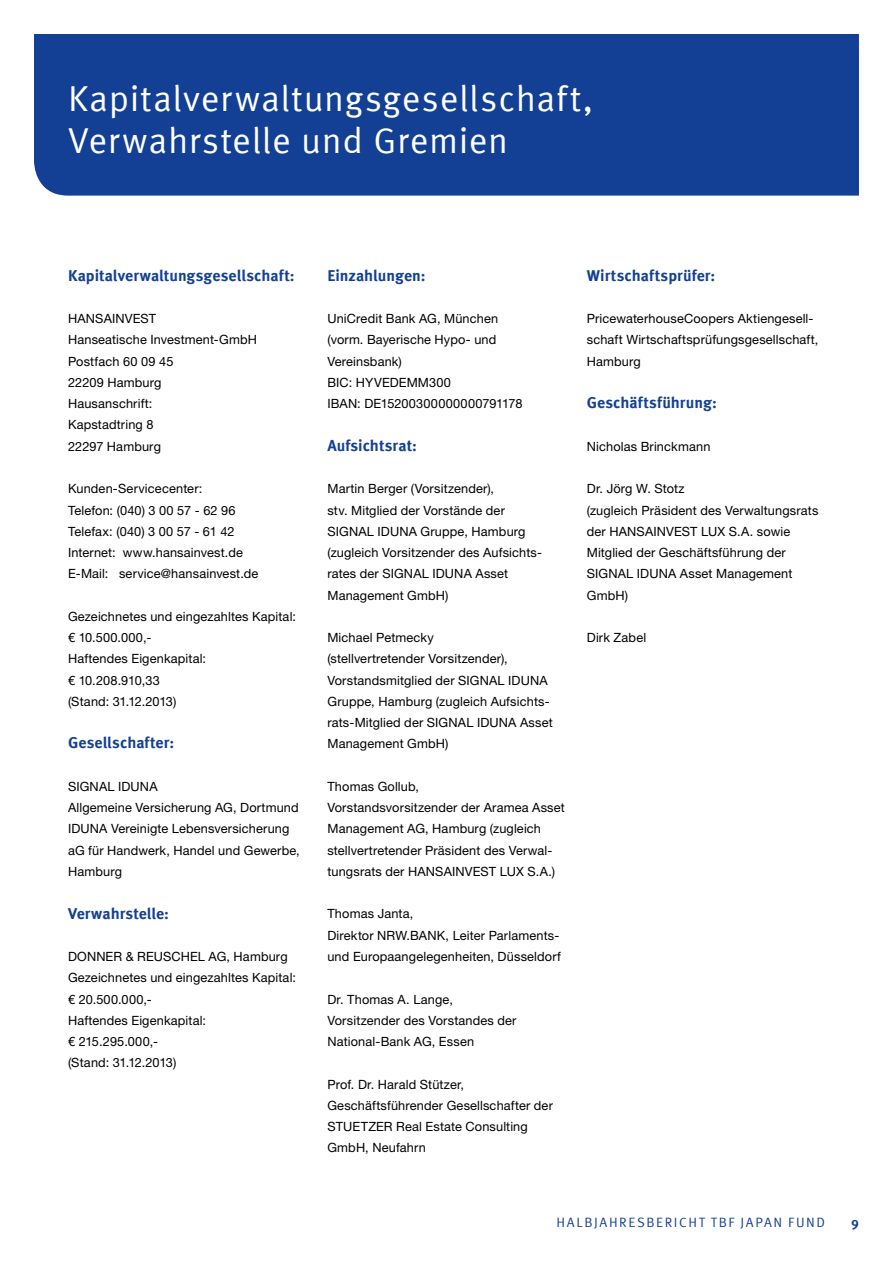
<style>
.page{position:relative;width:893px;height:1263px;background:#fff}
.page>*{position:absolute;margin:0;border:0;box-sizing:border-box;transform-origin:0 0}
.t1{font:36px/42.5px "Meta Offc Pro Norm";letter-spacing:.02em;color:#fff}
.t2{font:700 15.75px "Meta Offc Pro";letter-spacing:.005em;color:#134094}
.t3{font:13.5px "Meta Offc Pro Norm";letter-spacing:.12em;color:#134094}
.t4{font:700 13.5px "Meta Offc Pro";color:#134094}
.t5{font:12.75px/21.3px "Helvetica Neue LTW1 G";letter-spacing:.01em;color:#000}
</style>
<div class="page">
<div style="left:34px;top:34px;width:825px;height:162px;background:#134094"></div>
<h1 class="t1" style="left:68px;top:75px;width:527px">Kapitalverwaltungsgesellschaft,<br>Verwahrstelle und Gremien</h1>
<p class="t2" style="left:68px;top:263px;width:228px">Kapitalverwaltungsgesellschaft:</p>
<p class="t5" style="left:68px;top:308px;width:190px">HANSAINVEST<br>Hanseatische Investment-GmbH<br>Postfach 60 09 45<br>22209 Hamburg<br>Hausanschrift:<br>Kapstadtring 8<br>22297 Hamburg</p>
<p class="t5" style="left:68px;top:478px;width:192px">Kunden-Servicecenter:<br>Telefon: (040) 3 00 57 - 62 96<br>Telefax: (040) 3 00 57 - 61 42<br>Internet: www.hansainvest.de<br>E-Mail: service@hansainvest.de</p>
<p class="t5" style="left:68px;top:605px;width:229px">Gezeichnetes und eingezahltes Kapital: € 10.500.000,-<br>Haftendes Eigenkapital:<br>€ 10.208.910,33<br>(Stand: 31.12.2013)</p>
<p class="t2" style="left:68px;top:731px;width:108px">Gesellschafter:</p>
<p class="t5" style="left:68px;top:776px;width:233px">SIGNAL IDUNA<br>Allgemeine Versicherung AG, Dortmund<br>IDUNA Vereinigte Lebensversicherung aG für Handwerk, Handel und Gewerbe,<br>Hamburg</p>
<p class="t2" style="left:68px;top:901px;width:103px">Verwahrstelle:</p>
<p class="t5" style="left:68px;top:946px;width:229px">DONNER &amp; REUSCHEL AG, Hamburg<br>Gezeichnetes und eingezahltes Kapital: € 20.500.000,-<br>Haftendes Eigenkapital:<br>€ 215.295.000,-<br>(Stand: 31.12.2013)</p>
<p class="t2" style="left:327px;top:263px;width:100px">Einzahlungen:</p>
<p class="t5" style="left:327px;top:308px;width:197px">UniCredit Bank AG, München (vorm. Bayerische Hypo- und<br>Vereinsbank)<br>BIC: HYVEDEMM300<br>IBAN: DE15200300000000791178</p>
<p class="t2" style="left:327px;top:433px;width:91px">Aufsichtsrat:</p>
<p class="t5" style="left:327px;top:478px;width:216px">Martin Berger (Vorsitzender),<br>stv. Mitglied der Vorstände der<br>SIGNAL IDUNA Gruppe, Hamburg (zugleich Vorsitzender des Aufsichts&shy;rates der SIGNAL IDUNA Asset<br>Management GmbH)</p>
<p class="t5" style="left:327px;top:627px;width:227px">Michael Petmecky<br>(stellvertretender Vorsitzender),<br>Vorstandsmitglied der SIGNAL IDUNA<br>Gruppe, Hamburg (zugleich Aufsichts&shy;rats-Mitglied der SIGNAL IDUNA Asset<br>Management GmbH)</p>
<p class="t5" style="left:327px;top:776px;width:239px">Thomas Gollub,<br>Vorstandsvorsitzender der Aramea Asset Management AG, Hamburg (zugleich stellvertretender Präsident des Verwal&shy;tungsrats der HANSAINVEST LUX S.A.)</p>
<p class="t5" style="left:327px;top:903px;width:235px">Thomas Janta,<br>Direktor NRW.BANK, Leiter Parlaments&shy;und Europaangelegenheiten, Düsseldorf</p>
<p class="t5" style="left:327px;top:988px;width:191px">Dr. Thomas A. Lange,<br>Vorsitzender des Vorstandes der<br>National-Bank AG, Essen</p>
<p class="t5" style="left:327px;top:1073px;width:227px">Prof. Dr. Harald Stützer,<br>Geschäftsführender Gesellschafter der<br>STUETZER Real Estate Consulting<br>GmbH, Neufahrn</p>
<p class="t2" style="left:587px;top:263px;width:130px">Wirtschaftsprüfer:</p>
<p class="t5" style="left:587px;top:308px;width:233px">PricewaterhouseCoopers Aktiengesell&shy;schaft Wirtschaftsprüfungsgesellschaft,<br>Hamburg</p>
<p class="t2" style="left:587px;top:390px;width:132px">Geschäftsführung:</p>
<p class="t5" style="left:587px;top:435px;width:125px">Nicholas Brinckmann</p>
<p class="t5" style="left:587px;top:478px;width:233px">Dr. Jörg W. Stotz<br>(zugleich Präsident des Verwaltungsrats der HANSAINVEST LUX S.A. sowie<br>Mitglied der Geschäftsführung der<br>SIGNAL IDUNA Asset Management<br>GmbH)</p>
<p class="t5" style="left:587px;top:627px;width:61px">Dirk Zabel</p>
<p class="t3" style="left:557px;top:1211px;width:37px">Halbjah</p>
<p class="t3" style="left:619px;top:1211px;width:19px">resbe</p>
<p class="t3" style="left:665px;top:1211px;width:162px">richt TBF Japan Fund</p>
<p class="t4" style="left:851px;top:1214px;width:9px">9</p>
</div>
